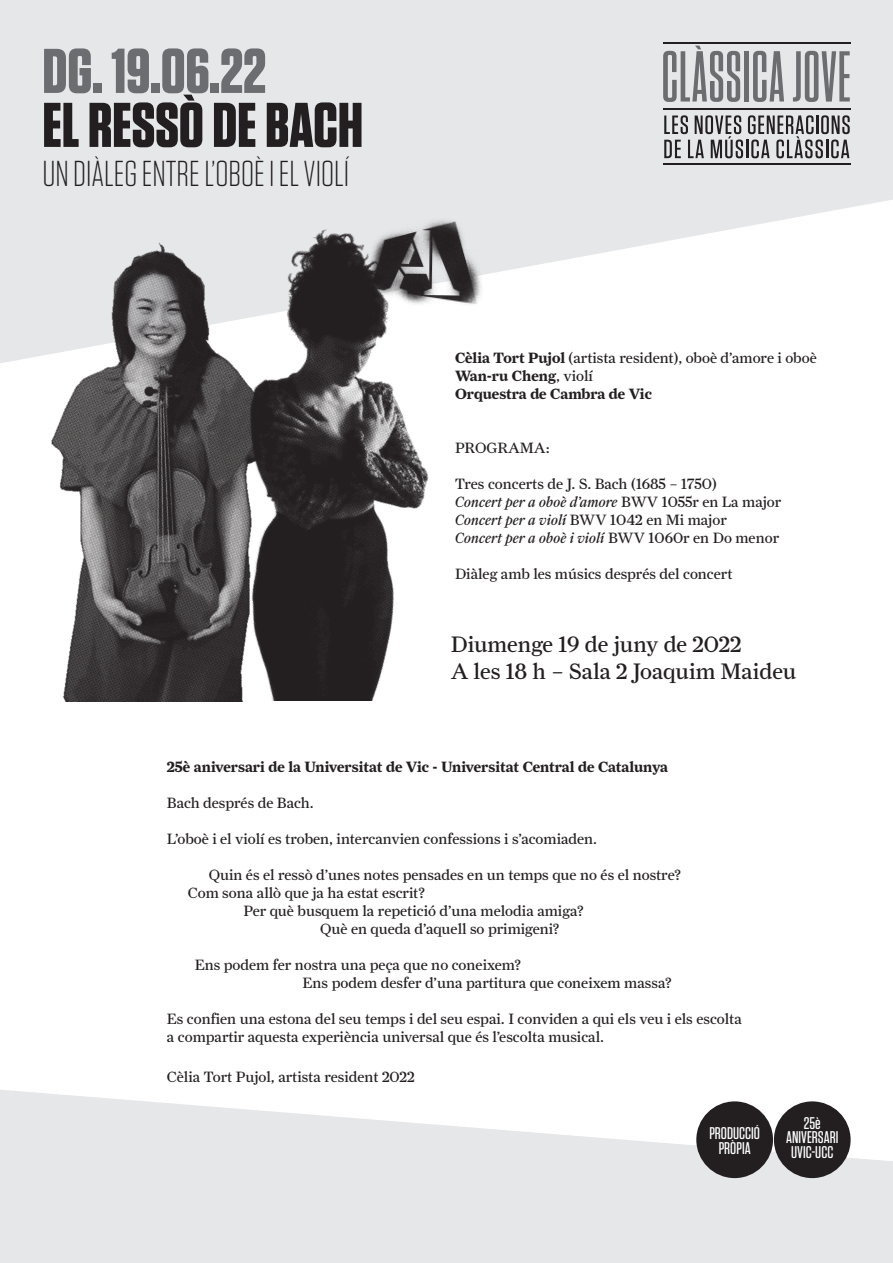
<style>
.page{position:relative;width:893px;height:1263px;background:#fff}
.page>*{position:absolute;margin:0;border:0;box-sizing:border-box;transform-origin:0 0}
.t1{font:700 63px "Tungsten";color:#231f20}
.t2{font:700 63px "Tungsten";color:#6c6d70}
.t3{font:300 36px "Tungsten";color:#231f20}
.t4{font:22.5px/27px "Farnham Display";color:#231f20}
.t5{font:500 16.95px/14.5px "Tungsten";color:#fff;text-align:center}
.t6{font:15px/18px "Farnham Display";color:#231f20}
.t7{font:700 15px/18px "Farnham Display";color:#231f20}
.s1{font-weight:400}
.s2{font-style:italic}
</style>
<div class="page">
<svg style="left:0;top:0;width:893px;height:363px;fill:#e6e7e9"></svg>
<svg style="left:0;top:1090px;width:893px;height:173px;fill:#e6e7e9"></svg>
<svg style="left:663px;top:46px;width:77px;height:56px;background:#abacaf"></svg>
<div style="left:744px;top:51px;width:5px;height:51px;background:#6c6d70"></div>
<svg style="left:753px;top:51px;width:31px;height:51px;background:#a2a3a6"></svg>
<svg style="left:793px;top:51px;width:57px;height:51px;background:#a9aaac"></svg>
<svg style="left:664px;top:115px;width:186px;height:43px;background:#a1a1a2"></svg>
<hr style="left:663px;top:109px;width:187px;height:1px;background:#231f20">
<hr style="left:663px;top:43px;width:187px;height:1px;background:#231f20">
<hr style="left:663px;top:163px;width:187px;height:2px;background:#231f20">
<img style="left:3px;top:195px;width:149px;height:506px">
<img style="left:152px;top:195px;width:337px;height:506px">
<img style="left:365px;top:212px;width:121px;height:101px">
<div style="left:696px;top:1101px;width:77px;height:77px;background:#231f20;border-radius:50%"></div>
<div style="left:774px;top:1101px;width:77px;height:77px;background:#231f20;border-radius:50%"></div>
<h1 class="t2" style="left:43px;top:37px;width:225px">DG. 19.06.22</h1>
<h1 class="t1" style="left:43px;top:91px;width:322px">EL RESSÒ DE BACH</h1>
<h2 class="t3" style="left:43px;top:155px;width:308px">UN DIÀLEG ENTRE L’OBOÈ I EL VIOLÍ</h2>
<p class="t7" style="left:455px;top:348px;width:363px">Cèlia Tort Pujol <span class="s1">(artista resident), oboè d’amore i oboè<br></span>Wan-ru Cheng<span class="s1">, violí<br></span>Orquestra de Cambra de Vic</p>
<p class="t6" style="left:455px;top:438px;width:96px">PROGRAMA:</p>
<p class="t6" style="left:455px;top:474px;width:328px">Tres concerts de J. S. Bach (1685 – 1750)<br><span class="s2">Concert per a oboè d’amore</span> BWV 1055r en La major <span class="s2">Concert per a violí</span> BWV 1042 en Mi major<br><span class="s2">Concert per a oboè i violí</span> BWV 1060r en Do menor</p>
<p class="t6" style="left:455px;top:564px;width:279px">Diàleg amb les músics després del concert</p>
<h3 class="t4" style="left:451px;top:631px;width:347px">Diumenge 19 de juny de 2022<br>A les 18 h – Sala 2 Joaquim Maideu</h3>
<p class="t7" style="left:167px;top:758px;width:503px">25è aniversari de la Universitat de Vic - Universitat Central de Catalunya</p>
<p class="t6" style="left:167px;top:794px;width:148px">Bach després de Bach.</p>
<p class="t6" style="left:167px;top:830px;width:432px">L’oboè i el violí es troben, intercanvien confessions i s’acomiaden.</p>
<p class="t6" style="left:209px;top:866px;width:474px">Quin és el ressò d’unes notes pensades en un temps que no és el nostre?</p>
<p class="t6" style="left:188px;top:884px;width:239px">Com sona allò que ja ha estat escrit?</p>
<p class="t6" style="left:243px;top:902px;width:342px">Per què busquem la repetició d’una melodia amiga?</p>
<p class="t6" style="left:320px;top:920px;width:241px">Què en queda d’aquell so primigeni?</p>
<p class="t6" style="left:303px;top:956px;width:371px;text-indent:-108px">Ens podem fer nostra una peça que no coneixem?<br>Ens podem desfer d’una partitura que coneixem massa?</p>
<p class="t6" style="left:167px;top:1010px;width:576px">Es confien una estona del seu temps i del seu espai. I conviden a qui els veu i els escolta a compartir aquesta experiència universal que és l’escolta musical.</p>
<p class="t6" style="left:167px;top:1067px;width:249px">Cèlia Tort Pujol, artista resident 2022</p>
<p class="t5" style="left:709px;top:1126px;width:52px">PRODUCCIÓ<br>PRÒPIA</p>
<p class="t5" style="left:786px;top:1116px;width:54px">25è<br>ANIVERSARI<br>UVIC-UCC</p>
</div>
